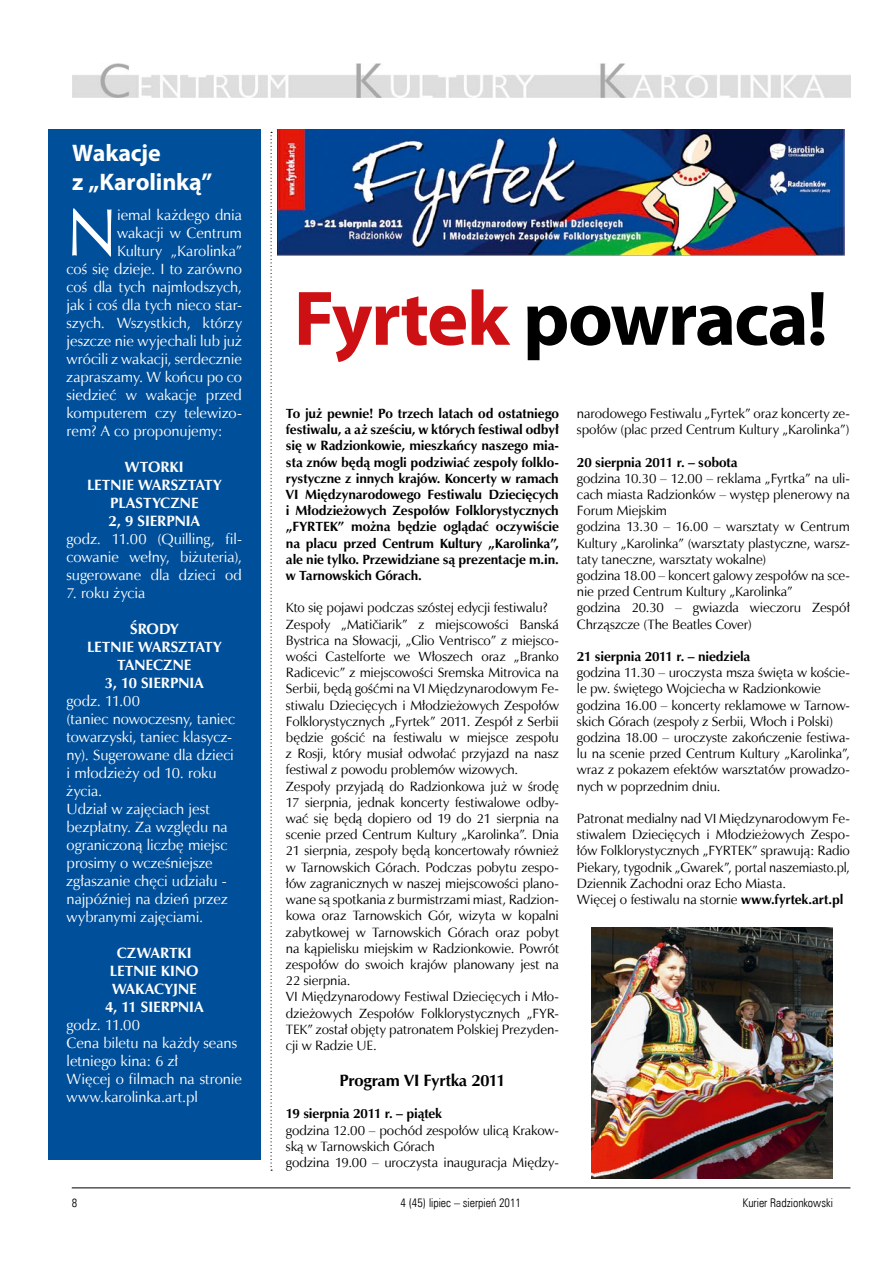
<style>
.page{position:relative;width:893px;height:1263px;background:#fff}
.page>*{position:absolute;margin:0;border:0;box-sizing:border-box;transform-origin:0 0}
.t1{font:700 78px "Myriad Pro";letter-spacing:-.02em;color:#000}
.t2{font:67.65px "Zapf Humnst EU";color:#fff}
.t3{font:700 24px/28.8px "Myriad Pro";letter-spacing:-.005em;color:#fff}
.t4{font:700 16.5px "Zapf Humnst EU";letter-spacing:-.01em;color:#000}
.t5{font:15px/18px "Zapf Humnst EU";letter-spacing:-.005em;color:#fff}
.t6{font:700 15px/18px "Zapf Humnst EU";color:#fff;text-align:center}
.t7{font:13.5px/16.2px "Zapf Humnst EU";letter-spacing:-.01em;color:#000}
.t8{font:700 13.5px/16.2px "Zapf Humnst EU";letter-spacing:-.01em;color:#000;text-align:justify}
.t9{font:12px "Zurich Lt Cn EU";color:#000}
.s1{color:#cd1013}
.s2{font-weight:700}
</style>
<div class="page">
<hr style="left:72px;top:1187px;width:778px;height:1px;background:#000">
<img style="left:72px;top:64px;width:778px;height:34px">
<svg style="left:271px;top:132px;width:1px;height:1039px"></svg>
<div style="left:48px;top:130px;width:212px;height:1030px;background:#004f9a"></div>
<img style="left:278px;top:130px;width:566px;height:126px">
<img style="left:592px;top:927px;width:240px;height:251px">
<h3 class="t3" style="left:72px;top:137px;width:142px">Wakacje<br>z „Karolinką”</h3>
<h2 class="t2" style="left:67px;top:190px;width:52px">N</h2>
<p class="t5" style="left:117px;top:205px;width:126px">iemal każdego dnia</p>
<p class="t5" style="left:117px;top:223px;width:126px">wakacji w Centrum</p>
<p class="t5" style="left:117px;top:241px;width:126px">Kultury „Karolinka”</p>
<p class="t5" style="left:67px;top:259px;width:177px">coś się dzieje. I to zarówno</p>
<p class="t5" style="left:67px;top:277px;width:177px">coś dla tych najmłodszych,</p>
<p class="t5" style="left:67px;top:295px;width:177px">jak i coś dla tych nieco star-</p>
<p class="t5" style="left:67px;top:313px;width:177px">szych. Wszystkich, którzy</p>
<p class="t5" style="left:67px;top:331px;width:177px">jeszcze nie wyjechali lub już</p>
<p class="t5" style="left:67px;top:349px;width:177px">wrócili z wakacji, serdecznie</p>
<p class="t5" style="left:67px;top:367px;width:177px">zapraszamy. W końcu po co</p>
<p class="t5" style="left:67px;top:385px;width:177px">siedzieć w wakacje przed</p>
<p class="t5" style="left:67px;top:403px;width:177px">komputerem czy telewizo-</p>
<p class="t5" style="left:67px;top:421px;width:157px">rem? A co proponujemy:</p>
<p class="t6" style="left:87px;top:458px;width:136px">WTORKI<br>LETNIE WARSZTATY<br>PLASTYCZNE<br>2, 9 SIERPNIA</p>
<p class="t5" style="left:67px;top:529px;width:177px;text-align:justify">godz. 11.00 (Quilling, fil&shy;cowanie wełny, biżuteria), sugerowane dla dzieci od</p>
<p class="t5" style="left:67px;top:583px;width:80px">7. roku życia</p>
<p class="t6" style="left:87px;top:620px;width:136px">ŚRODY<br>LETNIE WARSZTATY<br>TANECZNE<br>3, 10 SIERPNIA</p>
<p class="t5" style="left:67px;top:691px;width:170px">godz. 11.00<br>(taniec nowoczesny, taniec towarzyski, taniec klasycz&shy;ny). Sugerowane dla dzieci i młodzieży od 10. roku życia.<br>Udział w zajęciach jest bezpłatny. Za względu na ograniczoną liczbę miejsc prosimy o wcześniejsze zgłaszanie chęci udziału - najpóźniej na dzień przez wybranymi zajęciami.</p>
<p class="t6" style="left:105px;top:944px;width:100px">CZWARTKI<br>LETNIE KINO<br>WAKACYJNE<br>4, 11 SIERPNIA</p>
<p class="t5" style="left:67px;top:1015px;width:177px">godz. 11.00<br>Cena biletu na każdy seans letniego kina: 6 zł<br>Więcej o filmach na stronie www.karolinka.art.pl</p>
<h1 class="t1" style="left:294px;top:268px;width:536px"><span class="s1">Fyrtek</span> powraca!</h1>
<p class="t8" style="left:286px;top:406px;width:275px">To już pewnie! Po trzech latach od ostatniego festiwalu, a aż sześciu, w których festiwal odbył się w Radzionkowie, mieszkańcy naszego mia&shy;sta znów będą mogli podziwiać zespoły folklo&shy;rystyczne z innych krajów. Koncerty w ramach VI Międzynarodowego Festiwalu Dziecięcych i Młodzieżowych Zespołów Folklorystycznych „FYRTEK” można będzie oglądać oczywiście na placu przed Centrum Kultury „Karolinka”, ale nie tylko. Przewidziane są prezentacje m.in. w Tarnowskich Górach.</p>
<p class="t7" style="left:286px;top:600px;width:275px">Kto się pojawi podczas szóstej edycji festiwalu?<br>Zespoły „Matičiarik” z miejscowości Banská Bystrica na Słowacji, „Glio Ventrisco” z miejsco&shy;wości Castelforte we Włoszech oraz „Branko Radicevic” z miejscowości Sremska Mitrovica na Serbii, będą gośćmi na VI Międzynarodowym Fe&shy;stiwalu Dziecięcych i Młodzieżowych Zespołów Folklorystycznych „Fyrtek” 2011. Zespół z Serbii będzie gościć na festiwalu w miejsce zespołu z Rosji, który musiał odwołać przyjazd na nasz festiwal z powodu problemów wizowych.<br>Zespoły przyjadą do Radzionkowa już w środę 17 sierpnia, jednak koncerty festiwalowe odby&shy;wać się będą dopiero od 19 do 21 sierpnia na scenie przed Centrum Kultury „Karolinka”. Dnia 21 sierpnia, zespoły będą koncertowały również w Tarnowskich Górach. Podczas pobytu zespo&shy;łów zagranicznych w naszej miejscowości plano&shy;wane są spotkania z burmistrzami miast, Radzion&shy;kowa oraz Tarnowskich Gór, wizyta w kopalni zabytkowej w Tarnowskich Górach oraz pobyt na kąpielisku miejskim w Radzionkowie. Powrót zespołów do swoich krajów planowany jest na 22 sierpnia.<br>VI Międzynarodowy Festiwal Dziecięcych i Mło&shy;dzieżowych Zespołów Folklorystycznych „FYR-TEK” został objęty patronatem Polskiej Prezyden&shy;cji w Radzie UE.</p>
<p class="t4" style="left:339px;top:1070px;width:168px">Program VI Fyrtka 2011</p>
<p class="t8" style="left:286px;top:1106px;width:158px">19 sierpnia 2011 r. – piątek</p>
<p class="t7" style="left:286px;top:1122px;width:274px">godzina 12.00 – pochód zespołów ulicą Krakow&shy;ską w Tarnowskich Górach<br>godzina 19.00 – uroczysta inauguracja Między-</p>
<p class="t7" style="left:577px;top:405px;width:274px">narodowego Festiwalu „Fyrtek” oraz koncerty ze&shy;społów (plac przed Centrum Kultury „Karolinka”)</p>
<p class="t8" style="left:577px;top:454px;width:162px">20 sierpnia 2011 r. – sobota</p>
<p class="t7" style="left:577px;top:470px;width:274px">godzina 10.30 – 12.00 – reklama „Fyrtka” na uli&shy;cach miasta Radzionków – występ plenerowy na Forum Miejskim<br>godzina 13.30 – 16.00 – warsztaty w Centrum Kultury „Karolinka” (warsztaty plastyczne, warsz&shy;taty taneczne, warsztaty wokalne)<br>godzina 18.00 – koncert galowy zespołów na sce&shy;nie przed Centrum Kultury „Karolinka”<br>godzina 20.30 – gwiazda wieczoru Zespół Chrząszcze (The Beatles Cover)</p>
<p class="t8" style="left:577px;top:649px;width:175px">21 sierpnia 2011 r. – niedziela</p>
<p class="t7" style="left:577px;top:664px;width:274px">godzina 11.30 – uroczysta msza święta w koście&shy;le pw. świętego Wojciecha w Radzionkowie godzina 16.00 – koncerty reklamowe w Tarnow&shy;skich Górach (zespoły z Serbii, Włoch i Polski) godzina 18.00 – uroczyste zakończenie festiwa&shy;lu na scenie przed Centrum Kultury „Karolinka”, wraz z pokazem efektów warsztatów prowadzo&shy;nych w poprzednim dniu.</p>
<p class="t7" style="left:577px;top:810px;width:274px">Patronat medialny nad VI Międzynarodowym Fe&shy;stiwalem Dziecięcych i Młodzieżowych Zespo&shy;łów Folklorystycznych „FYRTEK” sprawują: Radio Piekary, tygodnik „Gwarek”, portal naszemiasto.pl, Dziennik Zachodni oraz Echo Miasta.<br>Więcej o festiwalu na stornie <span class="s2">www.fyrtek.art.pl</span></p>
<p class="t9" style="left:72px;top:1195px;width:7px">8</p>
<p class="t9" style="left:400px;top:1195px;width:122px">4 (45) lipiec – sierpień 2011</p>
<p class="t9" style="left:742px;top:1196px;width:92px">Kurier Radzionkowski</p>
</div>
